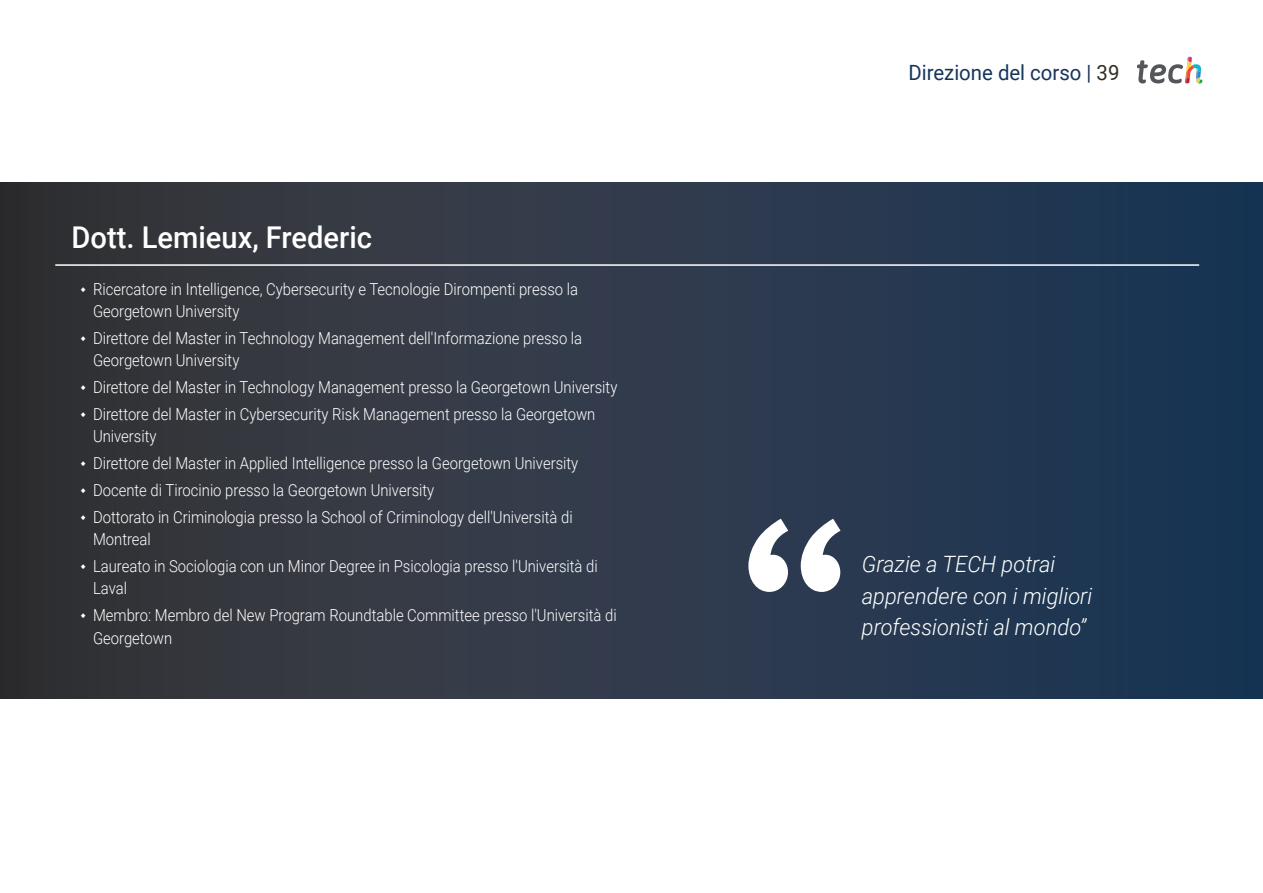
<style>
.page{position:relative;width:1263px;height:893px;background:#fff}
.page>*{position:absolute;margin:0;border:0;box-sizing:border-box;transform-origin:0 0}
.t1{font:500 30px "Roboto";color:#fff}
.t2{font:italic 300 22.5px/31.5px "Roboto";color:#fff}
.t3{font:21px "Roboto";color:#17355b}
.t4{font:300 16.5px/26.7px "Roboto";color:#fff;scale:.9 1}
.s1{color:#312e20}
</style>
<div class="page">
<svg style="left:1137px;top:57px;width:65px;height:27px"></svg>
<div style="left:0;top:182px;width:1263px;height:516px;background:linear-gradient(to right,#3a3638,#1d3959)"></div>
<hr style="left:55px;top:264px;width:1144px;height:2px;background:#fff">
<svg style="left:748px;top:519px;width:92px;height:73px"></svg>
<svg style="left:81px;top:287px;width:5px;height:5px"></svg>
<svg style="left:81px;top:336px;width:5px;height:5px"></svg>
<svg style="left:81px;top:385px;width:5px;height:5px"></svg>
<svg style="left:81px;top:412px;width:5px;height:5px"></svg>
<svg style="left:81px;top:461px;width:5px;height:5px"></svg>
<svg style="left:81px;top:488px;width:5px;height:5px"></svg>
<svg style="left:81px;top:515px;width:5px;height:5px"></svg>
<svg style="left:81px;top:564px;width:5px;height:5px"></svg>
<svg style="left:81px;top:613px;width:5px;height:5px"></svg>
<h1 class="t1" style="left:71px;top:216px;width:302px">Dott. Lemieux, Frederic</h1>
<p class="t4" style="left:93px;top:277px;width:540px;line-height:22.5px">Ricercatore in Intelligence, Cybersecurity e Tecnologie Dirompenti presso la<br>Georgetown University</p>
<p class="t4" style="left:93px;top:326px;width:545px;line-height:22.5px">Direttore del Master in Technology Management dell'Informazione presso la<br>Georgetown University</p>
<p class="t4" style="left:93px;top:373px;width:584px">Direttore del Master in Technology Management presso la Georgetown University<br>Direttore del Master in Cybersecurity Risk Management presso la Georgetown</p>
<p class="t4" style="left:93px;top:423px;width:541px">University<br>Direttore del Master in Applied Intelligence presso la Georgetown University Docente di Tirocinio presso la Georgetown University<br>Dottorato in Criminologia presso la School of Criminology dell'Università di</p>
<p class="t4" style="left:93px;top:525px;width:562px">Montreal<br>Laureato in Sociologia con un Minor Degree in Psicologia presso l'Università di</p>
<p class="t4" style="left:93px;top:575px;width:583px">Laval<br>Membro: Membro del New Program Roundtable Committee presso l'Università di</p>
<p class="t4" style="left:93px;top:624px;width:90px">Georgetown</p>
<p class="t3" style="left:908px;top:57px;width:213px">Direzione del corso | <span class="s1">39</span></p>
<h2 class="t2" style="left:862px;top:548px;width:232px">Grazie a TECH potrai apprendere con i migliori professionisti al mondo”</h2>
</div>
